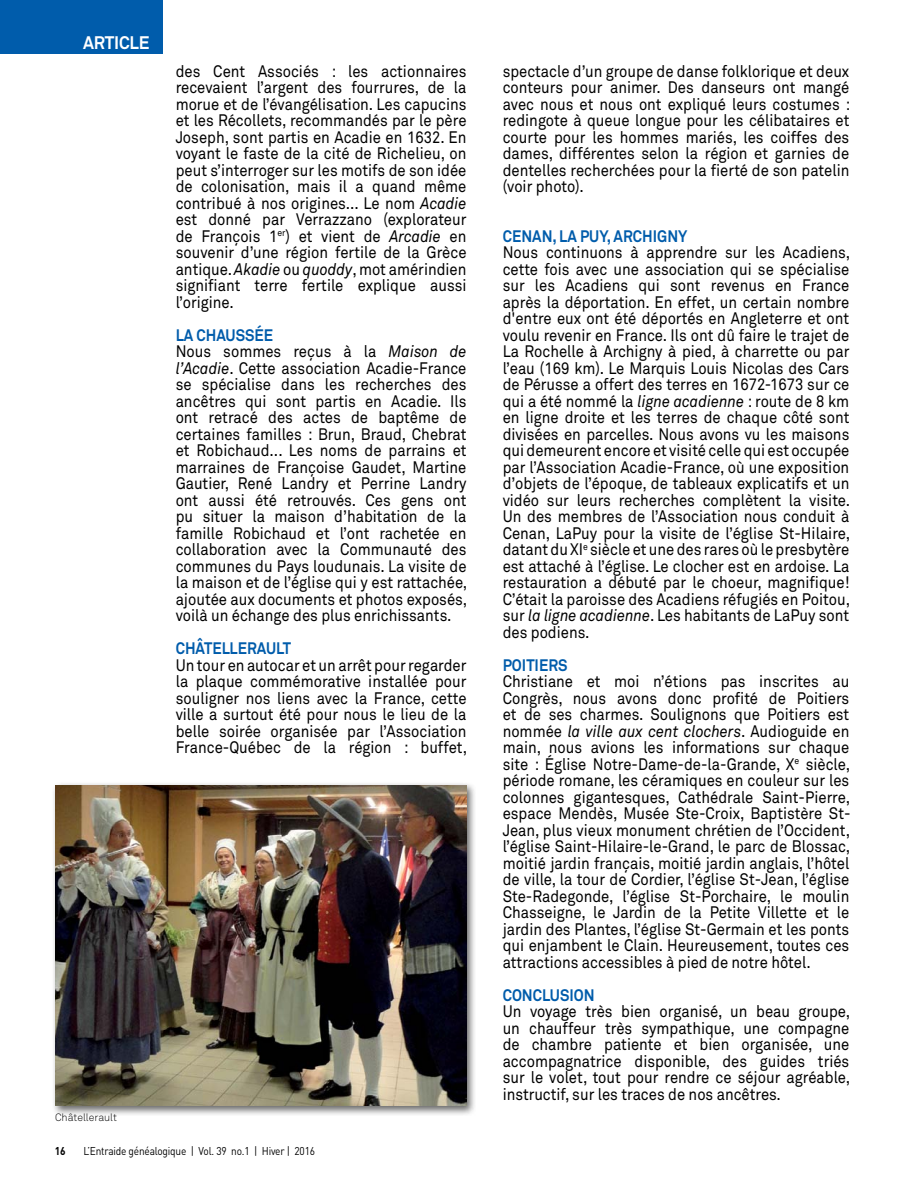
<style>
.page{position:relative;width:918px;height:1188px;background:#fff}
.page>*{position:absolute;margin:0;border:0;box-sizing:border-box;transform-origin:0 0}
.t1{font:700 18px "Akkurat";letter-spacing:-.01em;color:#fff;scale:.95 1}
.t2{font:16.5px/16.5px "Akkurat";color:#000;text-align:justify;scale:.9 1}
.t3{font:700 16.5px "Akkurat";color:#005cab;scale:.9 1}
.t4{font:11.25px "DIN";letter-spacing:-.02em;color:#000;scale:.9 1}
.t5{font:700 11.25px "DIN";color:#000;scale:.9 1}
.t6{font:300 10.5px "Akkurat";color:#000}
.s1{font-style:italic}
.s2{font-weight:700;color:#005cab}
</style>
<div class="page">
<div style="left:0;top:0;width:162px;height:54px;background:#005cab"></div>
<div style="left:51px;top:781px;width:426px;height:335px;background:#000;opacity:.6"></div>
<img style="left:55px;top:785px;width:412px;height:321px">
<p class="t1" style="left:83px;top:31px;width:72px">ARTICLE</p>
<p class="t2" style="left:176px;top:63px;width:325px">des Cent Associés : les actionnaires recevaient l’argent des fourrures, de la morue et de l’évangélisation. Les capucins et les Récollets, recommandés par le père Joseph, sont partis en Acadie en 1632. En voyant le faste de la cité de Richelieu, on peut s’interroger sur les motifs de son idée de colonisation, mais il a quand même contribué à nos origines... Le nom <span class="s1">Acadie </span>est donné par Verrazzano (explorateur de François 1<sup>er</sup>) et vient de <span class="s1">Arcadie</span> en souvenir d’une région fertile de la Grèce antique. <span class="s1">Akadie</span> ou <span class="s1">quoddy</span>, mot amérindien signifiant terre fertile explique aussi l’origine.</p>
<p class="t2" style="left:176px;top:327px;width:326px;text-align:left"><span class="s2">LA CHAUSSÉE<br></span>Nous sommes reçus à la <span class="s1">Maison de l’Acadie</span>. Cette association Acadie-France se spécialise dans les recherches des ancêtres qui sont partis en Acadie. Ils ont retracé des actes de baptême de certaines familles : Brun, Braud, Chebrat et Robichaud... Les noms de parrains et marraines de Françoise Gaudet, Martine Gautier, René Landry et Perrine Landry ont aussi été retrouvés. Ces gens ont pu situer la maison d’habitation de la famille Robichaud et l’ont rachetée en collaboration avec la Communauté des communes du Pays loudunais. La visite de la maison et de l’église qui y est rattachée, ajoutée aux documents et photos exposés, voilà un échange des plus enrichissants.</p>
<p class="t3" style="left:176px;top:638px;width:130px">CHÂTELLERAULT</p>
<p class="t2" style="left:176px;top:657px;width:325px">Un tour en autocar et un arrêt pour regarder la plaque commémorative installée pour souligner nos liens avec la France, cette ville a surtout été pour nous le lieu de la belle soirée organisée par l’Association France-Québec de la région : buffet,</p>
<p class="t6" style="left:55px;top:1111px;width:64px">Châtellerault</p>
<p class="t5" style="left:55px;top:1144px;width:13px">16</p>
<p class="t4" style="left:83px;top:1144px;width:259px">L’Entraide généalogique | Vol. 39 no.1 | Hiver | 2016</p>
<p class="t2" style="left:503px;top:63px;width:388px">spectacle d’un groupe de danse folklorique et deux conteurs pour animer. Des danseurs ont mangé avec nous et nous ont expliqué leurs costumes : redingote à queue longue pour les célibataires et courte pour les hommes mariés, les coiffes des dames, différentes selon la région et garnies de dentelles recherchées pour la fierté de son patelin (voir photo).</p>
<p class="t3" style="left:503px;top:226px;width:207px">CENAN, LA PUY, ARCHIGNY</p>
<p class="t2" style="left:503px;top:245px;width:388px">Nous continuons à apprendre sur les Acadiens, cette fois avec une association qui se spécialise sur les Acadiens qui sont revenus en France après la déportation. En effet, un certain nombre d'entre eux ont été déportés en Angleterre et ont voulu revenir en France. Ils ont dû faire le trajet de La Rochelle à Archigny à pied, à charrette ou par l’eau (169 km). Le Marquis Louis Nicolas des Cars de Pérusse a offert des terres en 1672-1673 sur ce qui a été nommé la <span class="s1">ligne acadienne</span> : route de 8 km en ligne droite et les terres de chaque côté sont divisées en parcelles. Nous avons vu les maisons qui demeurent encore et visité celle qui est occupée par l’Association Acadie-France, où une exposition d’objets de l’époque, de tableaux explicatifs et un vidéo sur leurs recherches complètent la visite.<br>Un des membres de l’Association nous conduit à Cenan, LaPuy pour la visite de l’église St-Hilaire, datant du XI<sup>e</sup> siècle et une des rares où le presbytère est attaché à l’église. Le clocher est en ardoise. La restauration a débuté par le choeur, magnifique!<br>C’était la paroisse des Acadiens réfugiés en Poitou, sur <span class="s1">la ligne acadienne</span>. Les habitants de LaPuy sont des podiens.</p>
<p class="t3" style="left:503px;top:655px;width:74px">POITIERS</p>
<p class="t2" style="left:503px;top:674px;width:388px">Christiane et moi n’étions pas inscrites au Congrès, nous avons donc profité de Poitiers et de ses charmes. Soulignons que Poitiers est nommée <span class="s1">la ville aux cent clochers</span>. Audioguide en main, nous avions les informations sur chaque site : Église Notre-Dame-de-la-Grande, X<sup>e</sup> siècle, période romane, les céramiques en couleur sur les colonnes gigantesques, Cathédrale Saint-Pierre, espace Mendès, Musée Ste-Croix, Baptistère St-Jean, plus vieux monument chrétien de l’Occident, l’église Saint-Hilaire-le-Grand, le parc de Blossac, moitié jardin français, moitié jardin anglais, l’hôtel de ville, la tour de Cordier, l’église St-Jean, l’église Ste-Radegonde, l’église St-Porchaire, le moulin Chasseigne, le Jardin de la Petite Villette et le jardin des Plantes, l’église St-Germain et les ponts qui enjambent le Clain. Heureusement, toutes ces attractions accessibles à pied de notre hôtel.</p>
<p class="t3" style="left:503px;top:985px;width:104px">CONCLUSION</p>
<p class="t2" style="left:503px;top:1004px;width:388px">Un voyage très bien organisé, un beau groupe, un chauffeur très sympathique, une compagne de chambre patiente et bien organisée, une accompagnatrice disponible, des guides triés sur le volet, tout pour rendre ce séjour agréable, instructif, sur les traces de nos ancêtres.</p>
</div>
